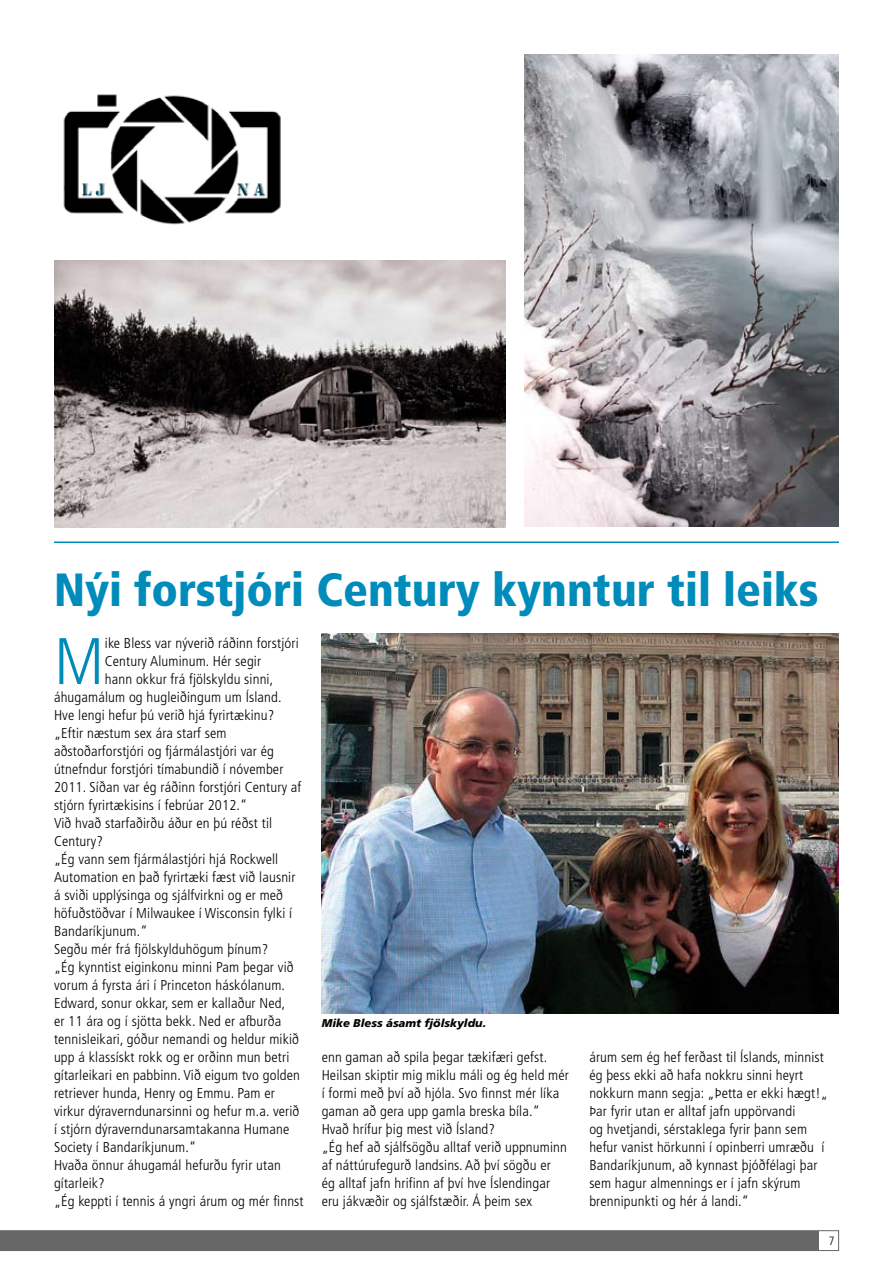
<style>
.page{position:relative;width:893px;height:1263px;background:#fff}
.page>*{position:absolute;margin:0;border:0;box-sizing:border-box;transform-origin:0 0}
.t1{font:300 condensed 65.85px "Frutiger";color:#008cbb}
.t2{font:900 condensed 46.5px "Frutiger";color:#008cbb}
.t3{font:300 condensed 14.25px/18px "Frutiger";letter-spacing:.01em;color:#000}
.t4{font:300 condensed 12px "Frutiger";color:#000}
.t5{font:italic 900 11.25px "Frutiger";color:#000}
</style>
<div class="page">
<svg style="left:0;top:1230px;width:839px;height:21px"></svg>
<div style="left:0;top:1231px;width:819px;height:19px;background:#676767"></div>
<img style="left:54px;top:261px;width:451px;height:267px">
<img style="left:524px;top:54px;width:315px;height:472px">
<img style="left:63px;top:94px;width:218px;height:131px">
<img style="left:322px;top:634px;width:517px;height:379px">
<hr style="left:54px;top:541px;width:785px;height:2px;background:#008cbb">
<h2 class="t2" style="left:54px;top:562px;width:766px">Nýi forstjóri Century kynntur til leiks</h2>
<h1 class="t1" style="left:54px;top:624px;width:52px">M</h1>
<p class="t3" style="left:105px;top:634px;width:195px">ike Bless var nýverið ráðinn forstjóri</p>
<p class="t3" style="left:105px;top:652px;width:158px">Century Aluminum. Hér segir</p>
<p class="t3" style="left:105px;top:670px;width:170px">hann okkur frá fjölskyldu sinni,</p>
<p class="t3" style="left:54px;top:688px;width:229px">áhugamálum og hugleiðingum um Ísland.</p>
<p class="t3" style="left:54px;top:706px;width:222px">Hve lengi hefur þú verið hjá fyrirtækinu?</p>
<p class="t3" style="left:54px;top:724px;width:174px">„Eftir næstum sex ára starf sem</p>
<p class="t3" style="left:54px;top:742px;width:222px">aðstoðarforstjóri og fjármálastjóri var ég</p>
<p class="t3" style="left:54px;top:760px;width:231px">útnefndur forstjóri tímabundið í nóvember</p>
<p class="t3" style="left:54px;top:778px;width:249px">2011. Síðan var ég ráðinn forstjóri Century af</p>
<p class="t3" style="left:54px;top:796px;width:195px">stjórn fyrirtækisins í febrúar 2012.“</p>
<p class="t3" style="left:54px;top:814px;width:220px">Við hvað starfaðirðu áður en þú réðst til</p>
<p class="t3" style="left:54px;top:832px;width:50px">Century?</p>
<p class="t3" style="left:54px;top:850px;width:226px">„Ég vann sem fjármálastjóri hjá Rockwell</p>
<p class="t3" style="left:54px;top:868px;width:243px">Automation en það fyrirtæki fæst við lausnir</p>
<p class="t3" style="left:54px;top:886px;width:231px">á sviði upplýsinga og sjálfvirkni og er með</p>
<p class="t3" style="left:54px;top:904px;width:240px">höfuðstöðvar í Milwaukee í Wisconsin fylki í</p>
<p class="t3" style="left:54px;top:922px;width:95px">Bandaríkjunum.“</p>
<p class="t3" style="left:54px;top:940px;width:216px">Segðu mér frá fjölskylduhögum þínum?</p>
<p class="t3" style="left:54px;top:958px;width:241px">„Ég kynntist eiginkonu minni Pam þegar við</p>
<p class="t3" style="left:54px;top:976px;width:233px">vorum á fyrsta ári í Princeton háskólanum.</p>
<p class="t3" style="left:54px;top:994px;width:233px">Edward, sonur okkar, sem er kallaður Ned,</p>
<p class="t3" style="left:54px;top:1012px;width:229px">er 11 ára og í sjötta bekk. Ned er afburða</p>
<p class="t3" style="left:54px;top:1030px;width:247px">tennisleikari, góður nemandi og heldur mikið</p>
<p class="t3" style="left:54px;top:1048px;width:237px">upp á klassískt rokk og er orðinn mun betri</p>
<p class="t3" style="left:54px;top:1066px;width:247px">gítarleikari en pabbinn. Við eigum tvo golden</p>
<p class="t3" style="left:54px;top:1084px;width:222px">retriever hunda, Henry og Emmu. Pam er</p>
<p class="t3" style="left:54px;top:1102px;width:247px">virkur dýraverndunarsinni og hefur m.a. verið</p>
<p class="t3" style="left:54px;top:1120px;width:237px">í stjórn dýraverndunarsamtakanna Humane</p>
<p class="t3" style="left:54px;top:1138px;width:144px">Society í Bandaríkjunum.“</p>
<p class="t3" style="left:54px;top:1156px;width:228px">Hvaða önnur áhugamál hefurðu fyrir utan</p>
<p class="t3" style="left:54px;top:1174px;width:52px">gítarleik?</p>
<p class="t3" style="left:54px;top:1192px;width:251px">„Ég keppti í tennis á yngri árum og mér finnst</p>
<p class="t5" style="left:322px;top:1016px;width:166px">Mike Bless ásamt fjölskyldu.</p>
<p class="t3" style="left:322px;top:1048px;width:249px">enn gaman að spila þegar tækifæri gefst.<br>Heilsan skiptir mig miklu máli og ég held mér í formi með því að hjóla. Svo finnst mér líka gaman að gera upp gamla breska bíla.“ Hvað hrífur þig mest við Ísland?<br>„Ég hef að sjálfsögðu alltaf verið uppnuminn af náttúrufegurð landsins. Að því sögðu er<br>ég alltaf jafn hrifinn af því hve Íslendingar eru jákvæðir og sjálfstæðir. Á þeim sex</p>
<p class="t3" style="left:589px;top:1048px;width:240px">árum sem ég hef ferðast til Íslands, minnist ég þess ekki að hafa nokkru sinni heyrt nokkurn mann segja: „Þetta er ekki hægt!„ Þar fyrir utan er alltaf jafn uppörvandi<br>og hvetjandi, sérstaklega fyrir þann sem hefur vanist hörkunni í opinberri umræðu í Bandaríkjunum, að kynnast þjóðfélagi þar sem hagur almennings er í jafn skýrum brennipunkti og hér á landi.“</p>
<p class="t4" style="left:829px;top:1234px;width:7px">7</p>
</div>
